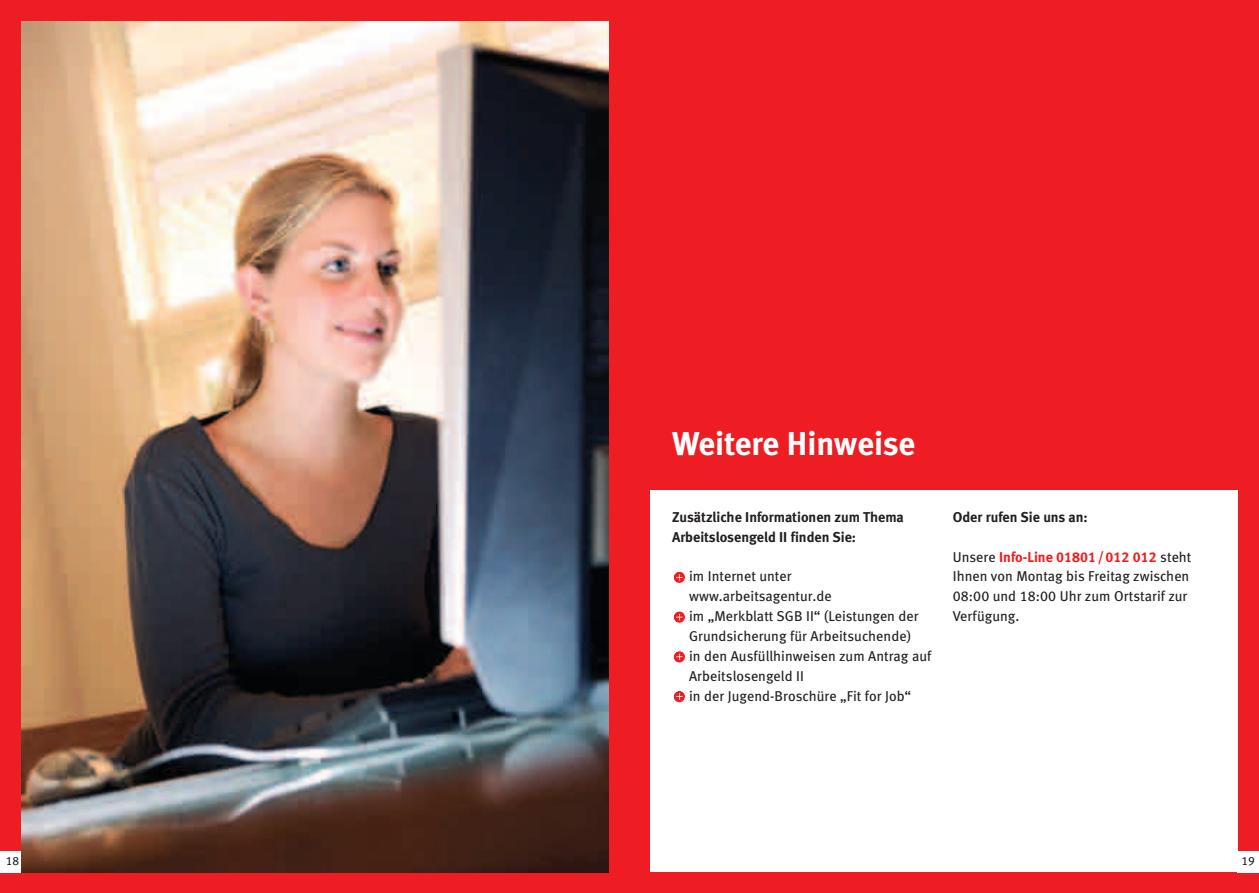
<style>
.page{position:relative;width:1259px;height:893px;background:#fff}
.page>*{position:absolute;margin:0;border:0;box-sizing:border-box;transform-origin:0 0}
.t1{font:33px "Meta Bold LF";color:#fff}
.t2{font:14.25px/19.8px "Meta Book LF";letter-spacing:.005em;color:#231f20}
.t3{font:14.25px/19.8px "Meta Bold LF";color:#231f20}
.t4{font:14.25px "Meta Bold LF";color:#ee1d23}
.t5{font:12px "Meta Book LF";color:#231f20}
.s1{font-family:"Meta Book LF";color:#231f20}
</style>
<div class="page">
<div style="left:0;top:0;width:1258px;height:892px;background:#ee1d23"></div>
<div style="left:1237px;top:850px;width:21px;height:22px;background:#fff"></div>
<div style="left:0;top:850px;width:21px;height:22px;background:#fff"></div>
<div style="left:651px;top:404px;width:586px;height:468px;background:#fff"></div>
<svg style="left:673px;top:691px;width:12px;height:11px"></svg>
<svg style="left:675px;top:692px;width:8px;height:9px"></svg>
<svg style="left:673px;top:651px;width:12px;height:11px"></svg>
<svg style="left:675px;top:652px;width:8px;height:9px"></svg>
<svg style="left:673px;top:611px;width:12px;height:11px"></svg>
<svg style="left:675px;top:612px;width:8px;height:9px"></svg>
<svg style="left:673px;top:571px;width:12px;height:12px"></svg>
<svg style="left:675px;top:573px;width:8px;height:8px"></svg>
<div style="left:651px;top:404px;width:586px;height:85px;background:#ee1d23"></div>
<img style="left:21px;top:21px;width:587px;height:851px">
<h1 class="t1" style="left:672px;top:432px;width:245px">Weitere Hinweise</h1>
<p class="t3" style="left:672px;top:508px;width:233px">Zusätzliche Informationen zum Thema<br>Arbeitslosengeld II finden Sie:</p>
<p class="t2" style="left:689px;top:567px;width:244px">im Internet unter www.arbeitsagentur.de<br>im „Merkblatt SGB II“ (Leistungen der<br>Grundsicherung für Arbeitsuchende)<br>in den Ausfüllhinweisen zum Antrag auf<br>Arbeitslosengeld II<br>in der Jugend-Broschüre „Fit for Job“</p>
<p class="t3" style="left:952px;top:508px;width:136px">Oder rufen Sie uns an:</p>
<p class="t4" style="left:952px;top:551px;width:240px"><span class="s1">Unsere</span> Info-Line 01801/012 012 <span class="s1">steht</span></p>
<p class="t2" style="left:952px;top:567px;width:238px">Ihnen von Montag bis Freitag zwischen<br>08:00 und 18:00 Uhr zum Ortstarif zur<br>Verfügung.</p>
<p class="t5" style="left:6px;top:856px;width:15px">18</p>
<p class="t5" style="left:1241px;top:856px;width:15px">19</p>
</div>
